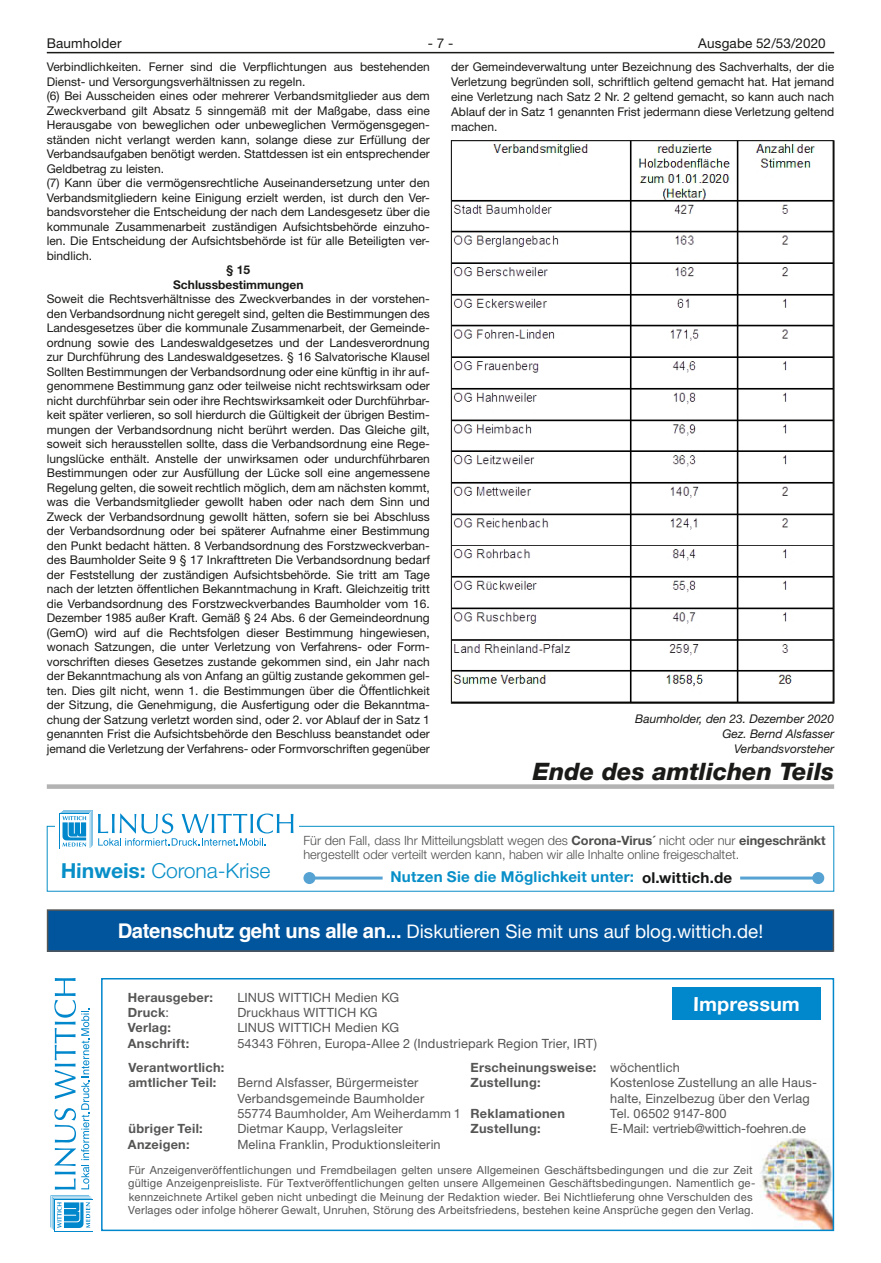
<style>
.page{position:relative;width:881px;height:1263px;background:#fff}
.page>*{position:absolute;margin:0;border:0;box-sizing:border-box;transform-origin:0 0}
.t1{font:italic 800 24.15px "Yfkfyn Nskvyx Helvetica Neue";color:#1a1a18}
.t2{font:300 20.7px "Helvetica Neue LT";color:#088fc8}
.t3{font:700 19.5px "Helvetica Neue LT";color:#fff}
.t4{font:18.75px "Helvetica Neue LT Roman 6";color:#fff}
.t5{font:700 15px "Helvetica Neue LT";letter-spacing:.015em;color:#088fc8}
.t6{font:13.5px "Helvetica Neue LT Roman 6";letter-spacing:.01em;color:#1a1a18}
.t7{font:12.75px/15.3px "Helvetica Neue LT Roman 6";letter-spacing:.01em;color:#565655}
.t8{font:300 12.75px/13.8px "Helvetica Neue LT";color:#4e4e4d}
.t9{font:700 12.75px/15.3px "Helvetica Neue LT";letter-spacing:.02em;color:#565655}
.t10{font:12.75px "Helvetica Neue LT Roman 6";letter-spacing:-.01em;color:#565655}
.t11{font:12px/14.5px "Helvetica Neue LT Roman 6";color:#1a1a18;text-align:justify}
.t12{font:italic 12px/15px "Helvetica Neue LT";color:#1a1a18;text-align:right}
.t13{font:700 12px/14.5px "Helvetica Neue LT";color:#1a1a18;text-align:center}
.t14{font:11.25px/13.5px "Helvetica Neue LT Roman 6";letter-spacing:.015em;color:#565655}
.s1{font-weight:700}
.s2{color:#151616}
.s3{font-family:"Helvetica";font-weight:700;font-size:20.25px}
.s4{font-family:"Helvetica Neue LT Roman 6";font-weight:400}
</style>
<div class="page">
<hr style="left:47px;top:52px;width:786px;height:1px;background:#1a1a18">
<img style="left:453px;top:142px;width:378px;height:559px">
<div style="left:47px;top:784px;width:786px;height:5px;background:#b3b3b3"></div>
<img style="left:760px;top:1138px;width:70px;height:90px">
<svg style="left:51px;top:1195px;width:41px;height:35px"></svg>
<svg style="left:54px;top:978px;width:35px;height:211px"></svg>
<div style="left:672px;top:987px;width:148px;height:33px;background:#0087cc"></div>
<div style="left:101px;top:978px;width:732px;height:253px;border:2px solid #0087cc"></div>
<div style="left:47px;top:826px;width:786px;height:65px;border:1px solid #088fc8"></div>
<div style="left:56px;top:806px;width:243px;height:46px;background:#fff"></div>
<div style="left:59px;top:813px;width:30px;height:36px;background:#0087cc"></div>
<div style="left:60px;top:814px;width:29px;height:35px;background:#fff"></div>
<svg style="left:61px;top:810px;width:232px;height:38px"></svg>
<hr style="left:739px;top:876px;width:79px;height:3px;background:#56a3d3">
<div style="left:812px;top:872px;width:12px;height:12px;background:#56a3d3;border-radius:50%"></div>
<hr style="left:309px;top:876px;width:73px;height:3px;background:#56a3d3">
<div style="left:303px;top:872px;width:12px;height:12px;background:#56a3d3;border-radius:50%"></div>
<div style="left:48px;top:910px;width:785px;height:41px;background:#00559d"></div>
<div style="left:47px;top:909px;width:786px;height:43px;border:2px solid #565655"></div>
<p class="t6" style="left:47px;top:35px;width:76px">Baumholder</p>
<p class="t6" style="left:427px;top:35px;width:27px">- 7 -</p>
<p class="t6" style="left:698px;top:35px;width:129px">Ausgabe 52/53/2020</p>
<p class="t11" style="left:451px;top:59px;width:384px;line-height:15px">der Gemeindeverwaltung unter Bezeichnung des Sachverhalts, der die Verletzung begründen soll, schriftlich geltend gemacht hat. Hat jemand eine Verletzung nach Satz 2 Nr. 2 geltend gemacht, so kann auch nach Ablauf der in Satz 1 genannten Frist jedermann diese Verletzung geltend machen.</p>
<p class="t11" style="left:47px;top:59px;width:384px;text-align:left">Verbindlichkeiten. Ferner sind die Verpflichtungen aus bestehenden Dienst- und Versorgungsverhältnissen zu regeln.<br>(6) Bei Ausscheiden eines oder mehrerer Verbandsmitglieder aus dem Zweckverband gilt Absatz 5 sinngemäß mit der Maßgabe, dass eine Herausgabe von beweglichen oder unbeweglichen Vermögensgegen&shy;ständen nicht verlangt werden kann, solange diese zur Erfüllung der Verbandsaufgaben benötigt werden. Stattdessen ist ein entsprechender Geldbetrag zu leisten.<br>(7) Kann über die vermögensrechtliche Auseinandersetzung unter den Verbandsmitgliedern keine Einigung erzielt werden, ist durch den Ver&shy;bandsvorsteher die Entscheidung der nach dem Landesgesetz über die kommunale Zusammenarbeit zuständigen Aufsichtsbehörde einzuho&shy;len. Die Entscheidung der Aufsichtsbehörde ist für alle Beteiligten ver&shy;bindlich.</p>
<p class="t13" style="left:173px;top:262px;width:132px">§ 15<br>Schlussbestimmungen</p>
<p class="t11" style="left:47px;top:291px;width:384px">Soweit die Rechtsverhältnisse des Zweckverbandes in der vorstehen&shy;den Verbandsordnung nicht geregelt sind, gelten die Bestimmungen des Landesgesetzes über die kommunale Zusammenarbeit, der Gemeinde&shy;ordnung sowie des Landeswaldgesetzes und der Landesverordnung zur Durchführung des Landeswaldgesetzes. § 16 Salvatorische Klausel Sollten Bestimmungen der Verbandsordnung oder eine künftig in ihr auf&shy;genommene Bestimmung ganz oder teilweise nicht rechtswirksam oder nicht durchführbar sein oder ihre Rechtswirksamkeit oder Durchführbar&shy;keit später verlieren, so soll hierdurch die Gültigkeit der übrigen Bestim&shy;mungen der Verbandsordnung nicht berührt werden. Das Gleiche gilt, soweit sich herausstellen sollte, dass die Verbandsordnung eine Rege&shy;lungslücke enthält. Anstelle der unwirksamen oder undurchführbaren Bestimmungen oder zur Ausfüllung der Lücke soll eine angemessene Regelung gelten, die soweit rechtlich möglich, dem am nächsten kommt, was die Verbandsmitglieder gewollt haben oder nach dem Sinn und Zweck der Verbandsordnung gewollt hätten, sofern sie bei Abschluss der Verbandsordnung oder bei späterer Aufnahme einer Bestimmung den Punkt bedacht hätten. 8 Verbandsordnung des Forstzweckverban&shy;des Baumholder Seite 9 § 17 Inkrafttreten Die Verbandsordnung bedarf der Feststellung der zuständigen Aufsichtsbehörde. Sie tritt am Tage nach der letzten öffentlichen Bekanntmachung in Kraft. Gleichzeitig tritt die Verbandsordnung des Forstzweckverbandes Baumholder vom 16.<br>Dezember 1985 außer Kraft. Gemäß § 24 Abs. 6 der Gemeindeordnung (GemO) wird auf die Rechtsfolgen dieser Bestimmung hingewiesen, wonach Satzungen, die unter Verletzung von Verfahrens- oder Form&shy;vorschriften dieses Gesetzes zustande gekommen sind, ein Jahr nach der Bekanntmachung als von Anfang an gültig zustande gekommen gel&shy;ten. Dies gilt nicht, wenn 1. die Bestimmungen über die Öffentlichkeit der Sitzung, die Genehmigung, die Ausfertigung oder die Bekanntma&shy;chung der Satzung verletzt worden sind, oder 2. vor Ablauf der in Satz 1 genannten Frist die Aufsichtsbehörde den Beschluss beanstandet oder jemand die Verletzung der Verfahrens- oder Formvorschriften gegenüber</p>
<p class="t12" style="left:635px;top:711px;width:200px">Baumholder, den 23. Dezember 2020<br>Gez. Bernd Alsfasser<br>Verbandsvorsteher</p>
<h1 class="t1" style="left:532px;top:757px;width:303px">Ende des amtlichen Teils</h1>
<p class="t8" style="left:303px;top:833px;width:523px">Für den Fall, dass Ihr Mitteilungsblatt wegen des <span class="s1">Corona-Virus´</span> nicht oder nur <span class="s1">eingeschränkt </span>hergestellt oder verteilt werden kann, haben wir alle Inhalte online freigeschaltet.</p>
<p class="t5" style="left:390px;top:867px;width:343px">Nutzen Sie die Möglichkeit unter: <span class="s2">ol.wittich.de</span></p>
<h3 class="t4" style="left:118px;top:920px;width:646px"><span class="s3">Datenschutz geht uns alle an...</span> Diskutieren Sie mit uns auf blog.wittich.de!</h3>
<h2 class="t2" style="left:61px;top:858px;width:211px"><span class="s1">Hinweis:</span> Corona-Krise</h2>
<p class="t9" style="left:128px;top:989px;width:87px">Herausgeber:</p>
<p class="t7" style="left:237px;top:989px;width:163px">LINUS WITTICH Medien KG</p>
<p class="t9" style="left:128px;top:1005px;width:43px">Druck<span class="s4">:</span></p>
<p class="t7" style="left:237px;top:1005px;width:142px">Druckhaus WITTICH KG</p>
<p class="t9" style="left:128px;top:1020px;width:45px">Verlag:</p>
<p class="t7" style="left:237px;top:1020px;width:163px">LINUS WITTICH Medien KG</p>
<p class="t9" style="left:128px;top:1035px;width:63px">Anschrift:</p>
<p class="t7" style="left:237px;top:1035px;width:361px">54343 Föhren, Europa-Allee 2 (Industriepark Region Trier, IRT)</p>
<p class="t9" style="left:470px;top:1060px;width:211px">Erscheinungsweise: <span class="s4">wöchentlich<br></span>Zustellung:</p>
<h3 class="t3" style="left:693px;top:992px;width:108px">Impressum</h3>
<p class="t9" style="left:128px;top:1059px;width:98px">Verantwortlich: amtlicher Teil:</p>
<p class="t7" style="left:237px;top:1075px;width:225px">Bernd Alsfasser, Bürgermeister<br>Verbandsgemeinde Baumholder<br>55774 Baumholder, Am Weiherdamm 1</p>
<p class="t7" style="left:610px;top:1075px;width:208px">Kostenlose Zustellung an alle Haus&shy;halte, Einzelbezug über den Verlag</p>
<p class="t9" style="left:470px;top:1105px;width:96px">Reklamationen</p>
<p class="t7" style="left:610px;top:1106px;width:118px">Tel. 06502 9147-800</p>
<p class="t9" style="left:470px;top:1121px;width:71px">Zustellung:</p>
<p class="t10" style="left:610px;top:1121px;width:197px">E-Mail: vertrieb@wittich-foehren.de</p>
<p class="t9" style="left:129px;top:1121px;width:76px">übriger Teil:</p>
<p class="t7" style="left:237px;top:1121px;width:167px">Dietmar Kaupp, Verlagsleiter</p>
<p class="t9" style="left:128px;top:1136px;width:63px">Anzeigen:</p>
<p class="t7" style="left:237px;top:1136px;width:205px">Melina Franklin, Produktionsleiterin</p>
<p class="t14" style="left:128px;top:1163px;width:628px">Für Anzeigenveröffentlichungen und Fremdbeilagen gelten unsere Allgemeinen Geschäftsbedingungen und die zur Zeit gültige Anzeigenpreisliste. Für Textveröffentlichungen gelten unsere Allgemeinen Geschäftsbedingungen. Namentlich ge&shy;kennzeichnete Artikel geben nicht unbedingt die Meinung der Redaktion wieder. Bei Nichtlieferung ohne Verschulden des Verlages oder infolge höherer Gewalt, Unruhen, Störung des Arbeitsfriedens, bestehen keine Ansprüche gegen den Verlag.</p>
</div>
